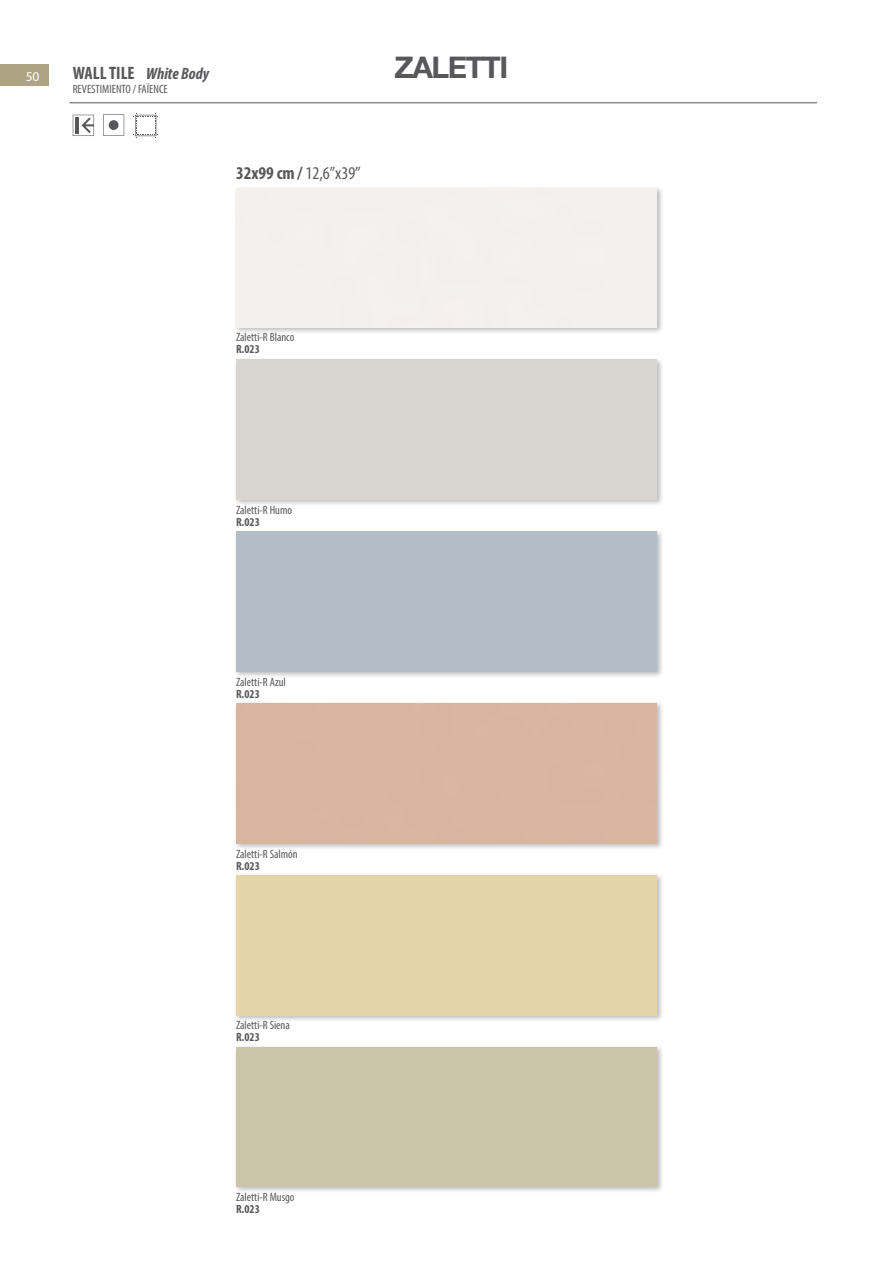
<style>
.page{position:relative;width:893px;height:1263px;background:#fff}
.page>*{position:absolute;margin:0;border:0;box-sizing:border-box;transform-origin:0 0}
.t1{font:700 30px "Helvetica Neue";letter-spacing:-.05em;color:#58585a}
.t2{font:condensed 18px "Myriad Pro";color:#58585a}
.t3{font:italic 700 condensed 16.5px "Myriad Pro";color:#58585a}
.t4{font:13.5px "Myriad Pro";color:#fff}
.t5{font:condensed 12px "Myriad Pro";color:#58585a}
.t6{font:700 condensed 12px "Myriad Pro";color:#58585a}
.s1{font-style:normal;font-size:18px}
.s2{font-weight:700}
</style>
<div class="page">
<div style="left:233px;top:186px;width:431px;height:149px;background:#1a171c;opacity:.3"></div>
<div style="left:236px;top:188px;width:421px;height:140px;background:#f3f0ee"></div>
<div style="left:233px;top:701px;width:431px;height:149px;background:#1a171c;opacity:.3"></div>
<div style="left:236px;top:704px;width:421px;height:139px;background:#dab6a1"></div>
<div style="left:233px;top:357px;width:431px;height:149px;background:#1a171c;opacity:.3"></div>
<div style="left:236px;top:360px;width:421px;height:140px;background:#d8d5d1"></div>
<div style="left:233px;top:873px;width:431px;height:149px;background:#1a171c;opacity:.3"></div>
<div style="left:236px;top:875px;width:421px;height:140px;background:#e5d3aa"></div>
<div style="left:233px;top:529px;width:431px;height:149px;background:#1a171c;opacity:.3"></div>
<div style="left:236px;top:532px;width:421px;height:139px;background:#b4bdc7"></div>
<div style="left:233px;top:1045px;width:431px;height:149px;background:#1a171c;opacity:.3"></div>
<div style="left:236px;top:1047px;width:421px;height:140px;background:#cac5aa"></div>
<div style="left:0;top:65px;width:48px;height:21px;background:#aea484"></div>
<svg style="left:103px;top:114px;width:21px;height:22px"></svg>
<svg style="left:73px;top:115px;width:21px;height:21px"></svg>
<hr style="left:75px;top:117px;width:4px;height:17px;background:#58585a">
<svg style="left:133px;top:113px;width:25px;height:25px"></svg>
<hr style="left:70px;top:102px;width:747px;height:1px;background:#58585a">
<p class="t4" style="left:26px;top:68px;width:15px">50</p>
<h3 class="t3" style="left:73px;top:63px;width:138px"><span class="s1">WALL TILE</span> White Body</h3>
<h1 class="t1" style="left:394px;top:44px;width:115px">ZALETTI</h1>
<p class="t5" style="left:73px;top:82px;width:97px">REVESTIMIENTO / FAÏENCE</p>
<h2 class="t2" style="left:236px;top:163px;width:126px"><span class="s2">32x99 cm /</span> 12,6”x39”</h2>
<p class="t5" style="left:236px;top:330px;width:60px">Zaletti-R Blanco</p>
<p class="t6" style="left:236px;top:342px;width:25px">R.023</p>
<p class="t5" style="left:236px;top:503px;width:58px">Zaletti-R Humo</p>
<p class="t6" style="left:236px;top:514px;width:25px">R.023</p>
<p class="t5" style="left:236px;top:674px;width:51px">Zaletti-R Azul</p>
<p class="t6" style="left:236px;top:686px;width:25px">R.023</p>
<p class="t5" style="left:236px;top:846px;width:63px">Zaletti-R Salmón</p>
<p class="t6" style="left:236px;top:858px;width:25px">R.023</p>
<p class="t5" style="left:236px;top:1018px;width:55px">Zaletti-R Siena</p>
<p class="t6" style="left:236px;top:1030px;width:25px">R.023</p>
<p class="t5" style="left:236px;top:1190px;width:60px">Zaletti-R Musgo</p>
<p class="t6" style="left:236px;top:1202px;width:25px">R.023</p>
</div>
